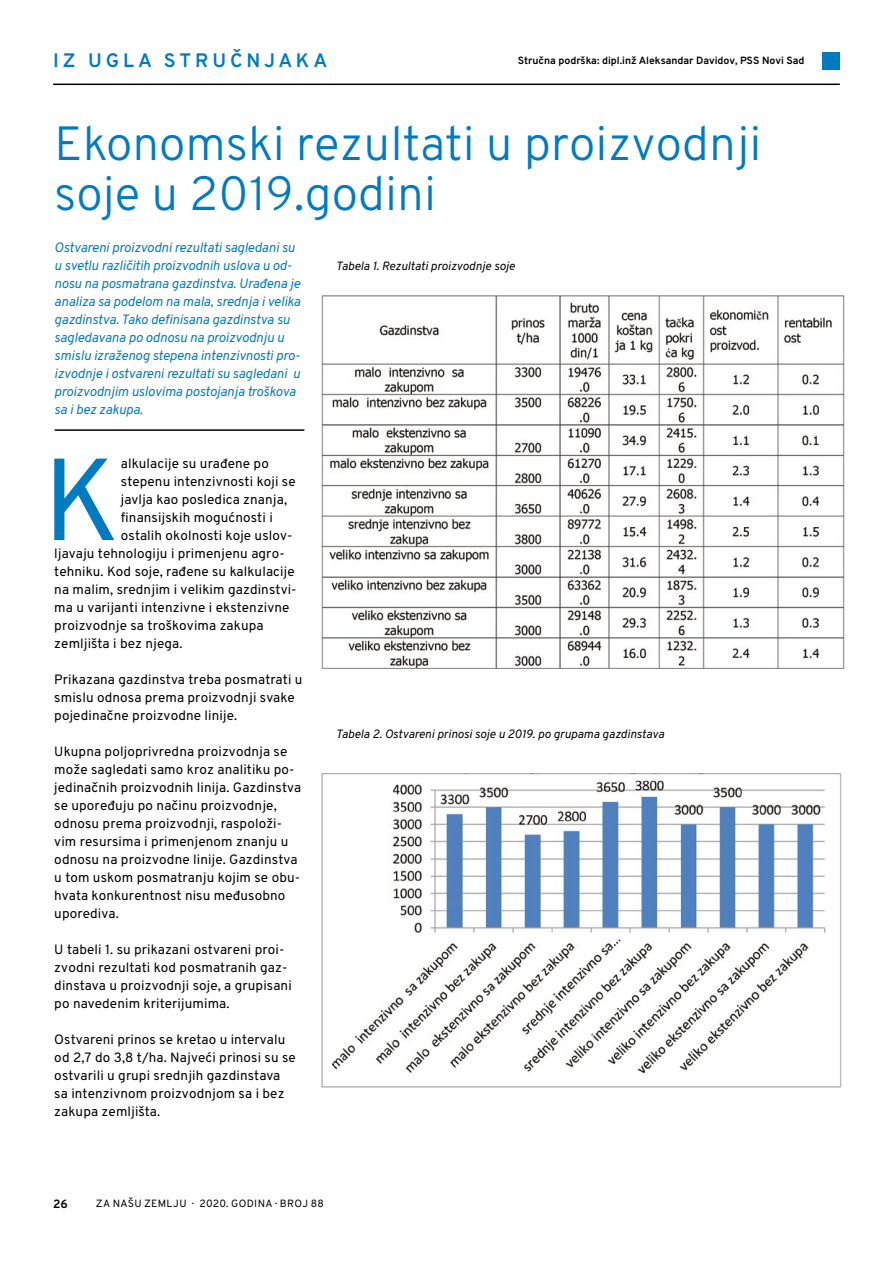
<style>
.page{position:relative;width:893px;height:1263px;background:#fff}
.page>*{position:absolute;margin:0;border:0;box-sizing:border-box;transform-origin:0 0}
.t1{font:116.4px "Overpass";color:#007bc2}
.t2{font:300 48px/49.5px "Overpass";color:#007bc2}
.t3{font:700 19.5px "Overpass";letter-spacing:.2em;color:#007bc2}
.t4{font:13.5px/18px "Overpass";letter-spacing:.01em;color:#000}
.t5{font:italic 13.5px/18px "Overpass";letter-spacing:-.01em;color:#007bc2}
.t6{font:italic 12px "Overpass";color:#000}
.t7{font:700 12px "Overpass";color:#000}
.t8{font:700 10.5px "Overpass";color:#000}
.t9{font:10.5px "Overpass";letter-spacing:.03em;color:#000}
</style>
<div class="page">
<hr style="left:53px;top:84px;width:787px;height:1px;background:#000">
<div style="left:823px;top:52px;width:17px;height:17px;background:#007bc2"></div>
<hr style="left:55px;top:429px;width:249px;height:2px;background:#000">
<img style="left:321px;top:295px;width:524px;height:374px">
<img style="left:321px;top:773px;width:521px;height:315px">
<h3 class="t3" style="left:53px;top:46px;width:276px">IZ UGLA STRUČNJAKA</h3>
<p class="t8" style="left:518px;top:52px;width:288px">Stručna podrška: dipl.inž Aleksandar Davidov, PSS Novi Sad</p>
<h2 class="t2" style="left:54px;top:119px;width:709px">Ekonomski rezultati u proizvodnji soje u 2019.godini</h2>
<p class="t5" style="left:54px;top:238px;width:248px">Ostvareni proizvodni rezultati sagledani su u svetlu različitih proizvodnih uslova u od&shy;nosu na posmatrana gazdinstva. Urađena je analiza sa podelom na mala, srednja i velika gazdinstva. Tako definisana gazdinstva su sagledavana po odnosu na proizvodnju u smislu izraženog stepena intenzivnosti pro&shy;izvodnje i ostvareni rezultati su sagledani u proizvodnjim uslovima postojanja troškova sa i bez zakupa.</p>
<h1 class="t1" style="left:43px;top:416px;width:78px">K</h1>
<p class="t4" style="left:121px;top:454px;width:150px">alkulacije su urađene po</p>
<p class="t4" style="left:121px;top:472px;width:176px">stepenu intenzivnosti koji se</p>
<p class="t4" style="left:121px;top:490px;width:168px">javlja kao posledica znanja,</p>
<p class="t4" style="left:121px;top:508px;width:153px">finansijskih mogućnosti i</p>
<p class="t4" style="left:121px;top:526px;width:173px">ostalih okolnosti koje uslov-</p>
<p class="t4" style="left:54px;top:544px;width:232px">ljavaju tehnologiju i primenjenu agro-</p>
<p class="t4" style="left:54px;top:562px;width:242px">tehniku. Kod soje, rađene su kalkulacije</p>
<p class="t4" style="left:54px;top:580px;width:244px">na malim, srednjim i velikim gazdinstvi-</p>
<p class="t4" style="left:54px;top:598px;width:237px">ma u varijanti intenzivne i ekstenzivne</p>
<p class="t4" style="left:54px;top:616px;width:211px">proizvodnje sa troškovima zakupa</p>
<p class="t4" style="left:54px;top:634px;width:130px">zemljišta i bez njega.</p>
<p class="t4" style="left:54px;top:670px;width:250px">Prikazana gazdinstva treba posmatrati u smislu odnosa prema proizvodnji svake pojedinačne proizvodne linije.</p>
<p class="t4" style="left:54px;top:742px;width:248px">Ukupna poljoprivredna proizvodnja se može sagledati samo kroz analitiku po&shy;jedinačnih proizvodnih linija. Gazdinstva se upoređuju po načinu proizvodnje, odnosu prema proizvodnji, raspoloži&shy;vim resursima i primenjenom znanju u odnosu na proizvodne linije. Gazdinstva u tom uskom posmatranju kojim se obu&shy;hvata konkurentnost nisu međusobno uporediva.</p>
<p class="t4" style="left:54px;top:940px;width:239px">U tabeli 1. su prikazani ostvareni proi&shy;zvodni rezultati kod posmatranih gaz&shy;dinstava u proizvodnji soje, a grupisani po navedenim kriterijumima.</p>
<p class="t4" style="left:54px;top:1030px;width:243px">Ostvareni prinos se kretao u intervalu od 2,7 do 3,8 t/ha. Najveći prinosi su se ostvarili u grupi srednjih gazdinstava sa intenzivnom proizvodnjom sa i bez zakupa zemljišta.</p>
<p class="t6" style="left:336px;top:257px;width:181px">Tabela 1. Rezultati proizvodnje soje</p>
<p class="t6" style="left:336px;top:725px;width:330px">Tabela 2. Ostvareni prinosi soje u 2019. po grupama gazdinstava</p>
<p class="t7" style="left:53px;top:1195px;width:16px">26</p>
<p class="t9" style="left:96px;top:1196px;width:230px">ZA NAŠU ZEMLJU · 2020. GODINA · BROJ 88</p>
</div>
